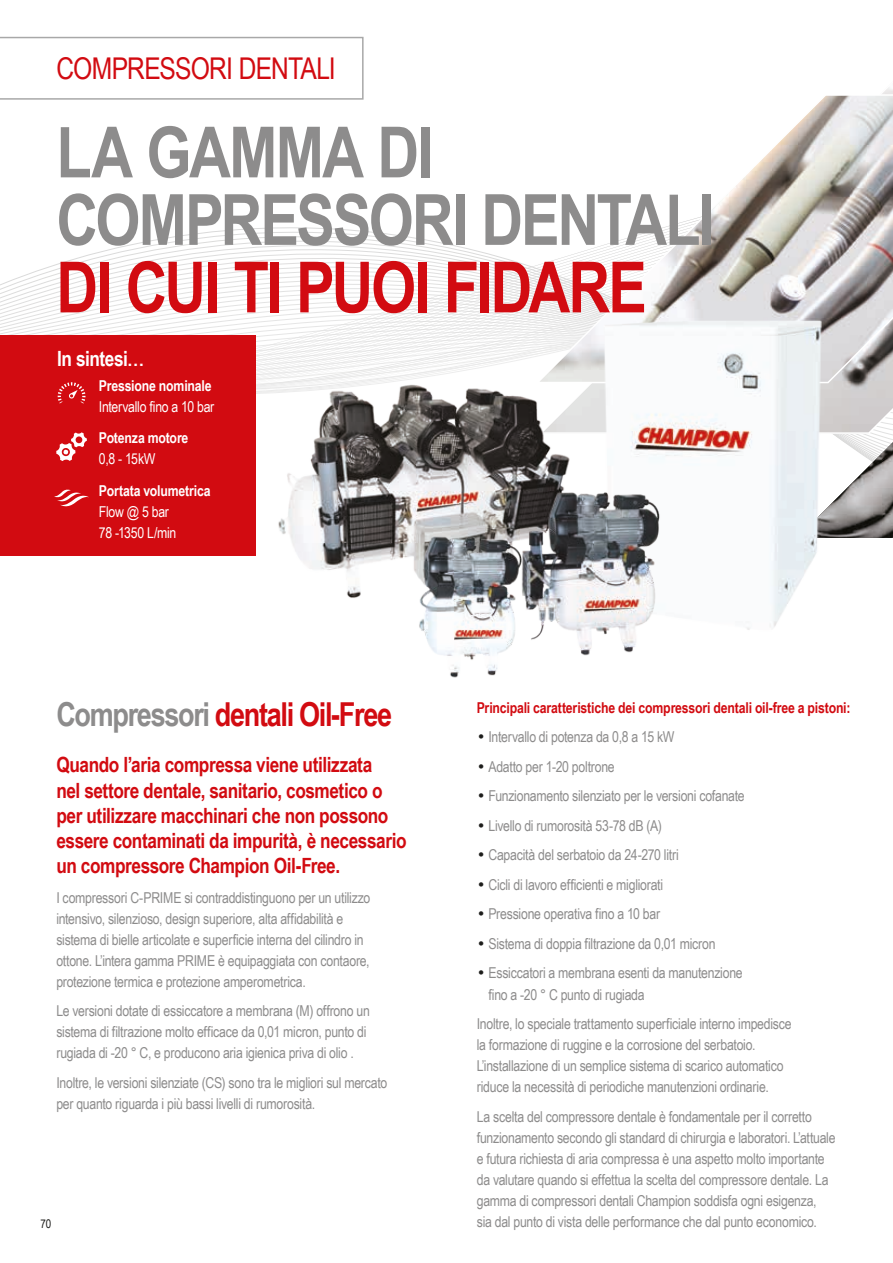
<style>
.page{position:relative;width:893px;height:1263px;background:#fff}
.page>*{position:absolute;margin:0;border:0;box-sizing:border-box;transform-origin:0 0}
.t1{font:700 70.65px/67.5px "Arial Narrow";letter-spacing:-.03em;color:#8d8c8c}
.t2{font:700 70.65px "Arial Narrow";letter-spacing:-.03em;color:#d20b11}
.t3{font:700 33px "Arial Narrow";letter-spacing:-.04em;color:#d20b11}
.t4{font:30px "Arial Narrow";letter-spacing:-.03em;color:#d20b11}
.t5{font:700 21px/25.2px "Arial Narrow";letter-spacing:-.02em;color:#d20b11}
.t6{font:700 21px "Arial Narrow";letter-spacing:-.02em;color:#fff}
.t7{font:15px/21px "Arial Narrow";letter-spacing:-.015em;color:#8d8c8c}
.t8{font:700 15px "Arial Narrow";letter-spacing:-.01em;color:#d20b11}
.t9{font:15px/21px "Arial Narrow";letter-spacing:-.02em;color:#fff}
.t10{font:700 15px "Arial Narrow";letter-spacing:-.01em;color:#fff}
.t11{font:12px "Arial Narrow";color:#1d1d1b}
.s1{color:#8d8c8c}
.s2{font-family:"Swiss 721 BT";font-weight:300;color:#1d1d1b}
</style>
<div class="page">
<svg style="left:0;top:36px;width:534px;height:354px"></svg>
<svg style="left:585px;top:88px;width:308px;height:347px"></svg>
<img style="left:838px;top:442px;width:55px;height:96px">
<svg style="left:534px;top:93px;width:359px;height:291px"></svg>
<div style="left:0;top:335px;width:255px;height:220px;background:#d20b11"></div>
<svg style="left:58px;top:382px;width:27px;height:22px"></svg>
<svg style="left:56px;top:432px;width:31px;height:29px"></svg>
<svg style="left:54px;top:489px;width:35px;height:17px"></svg>
<img style="left:598px;top:312px;width:240px;height:318px">
<img style="left:261px;top:370px;width:324px;height:228px">
<img style="left:491px;top:467px;width:205px;height:189px">
<img style="left:385px;top:518px;width:163px;height:160px">
<svg style="left:0;top:37px;width:364px;height:63px"></svg>
<h3 class="t4" style="left:56px;top:46px;width:281px">COMPRESSORI DENTALI</h3>
<h1 class="t1" style="left:56px;top:115px;width:659px">LA GAMMA DI<br>COMPRESSORI DENTALI</h1>
<h1 class="t2" style="left:56px;top:234px;width:592px">DI CUI TI PUOI FIDARE</h1>
<h3 class="t6" style="left:57px;top:343px;width:89px">In sintesi…</h3>
<p class="t10" style="left:99px;top:374px;width:114px">Pressione nominale</p>
<p class="t9" style="left:99px;top:395px;width:117px">Intervallo fino a 10 bar</p>
<p class="t10" style="left:99px;top:427px;width:91px">Potenza motore</p>
<p class="t9" style="left:99px;top:448px;width:58px">0,8 - 15kW</p>
<p class="t10" style="left:99px;top:479px;width:113px">Portata volumetrica</p>
<p class="t9" style="left:99px;top:500px;width:79px">Flow @ 5 bar<br>78 -1350 L/min</p>
<h2 class="t3" style="left:56px;top:689px;width:337px"><span class="s1">Compressori</span> dentali Oil-Free</h2>
<h3 class="t5" style="left:56px;top:751px;width:352px">Quando l’aria compressa viene utilizzata<br>nel settore dentale, sanitario, cosmetico o per utilizzare macchinari che non possono essere contaminati da impurità, è necessario un compressore Champion Oil-Free.</h3>
<p class="t7" style="left:56px;top:886px;width:316px">I compressori C-PRIME si contraddistinguono per un utilizzo intensivo, silenzioso, design superiore, alta affidabilità e sistema di bielle articolate e superficie interna del cilindro in ottone. L’intera gamma PRIME è equipaggiata con contaore, protezione termica e protezione amperometrica.</p>
<p class="t7" style="left:56px;top:1000px;width:315px">Le versioni dotate di essiccatore a membrana (M) offrono un sistema di filtrazione molto efficace da 0,01 micron, punto di rugiada di -20 ° C, e producono aria igienica priva di olio .</p>
<p class="t7" style="left:56px;top:1071px;width:332px">Inoltre, le versioni silenziate (CS) sono tra le migliori sul mercato per quanto riguarda i più bassi livelli di rumorosità.</p>
<p class="t11" style="left:40px;top:1215px;width:12px">70</p>
<p class="t8" style="left:477px;top:696px;width:375px">Principali caratteristiche dei compressori dentali oil-free a pistoni:</p>
<p class="t7" style="left:477px;top:726px;width:199px"><span class="s2">•</span> Intervallo di potenza da 0,8 a 15 kW</p>
<p class="t7" style="left:477px;top:755px;width:139px"><span class="s2">•</span> Adatto per 1-20 poltrone</p>
<p class="t7" style="left:477px;top:785px;width:269px"><span class="s2">•</span> Funzionamento silenziato per le versioni cofanate</p>
<p class="t7" style="left:477px;top:815px;width:187px"><span class="s2">•</span> Livello di rumorosità 53-78 dB (A)</p>
<p class="t7" style="left:477px;top:844px;width:203px"><span class="s2">•</span> Capacità del serbatoio da 24-270 litri</p>
<p class="t7" style="left:477px;top:874px;width:188px"><span class="s2">•</span> Cicli di lavoro efficienti e migliorati</p>
<p class="t7" style="left:477px;top:903px;width:185px"><span class="s2">•</span> Pressione operativa fino a 10 bar</p>
<p class="t7" style="left:477px;top:933px;width:240px"><span class="s2">•</span> Sistema di doppia filtrazione da 0,01 micron</p>
<p class="t7" style="left:488px;top:962px;width:256px;text-indent:-12px"><span class="s2">•</span> Essiccatori a membrana esenti da manutenzione fino a -20 ° C punto di rugiada</p>
<p class="t7" style="left:477px;top:1013px;width:316px">Inoltre, lo speciale trattamento superficiale interno impedisce la formazione di ruggine e la corrosione del serbatoio.<br>L’installazione di un semplice sistema di scarico automatico riduce la necessità di periodiche manutenzioni ordinarie.</p>
<p class="t7" style="left:477px;top:1105px;width:360px">La scelta del compressore dentale è fondamentale per il corretto funzionamento secondo gli standard di chirurgia e laboratori. L’attuale e futura richiesta di aria compressa è una aspetto molto importante da valutare quando si effettua la scelta del compressore dentale. La gamma di compressori dentali Champion soddisfa ogni esigenza, sia dal punto di vista delle performance che dal punto economico.</p>
</div>
